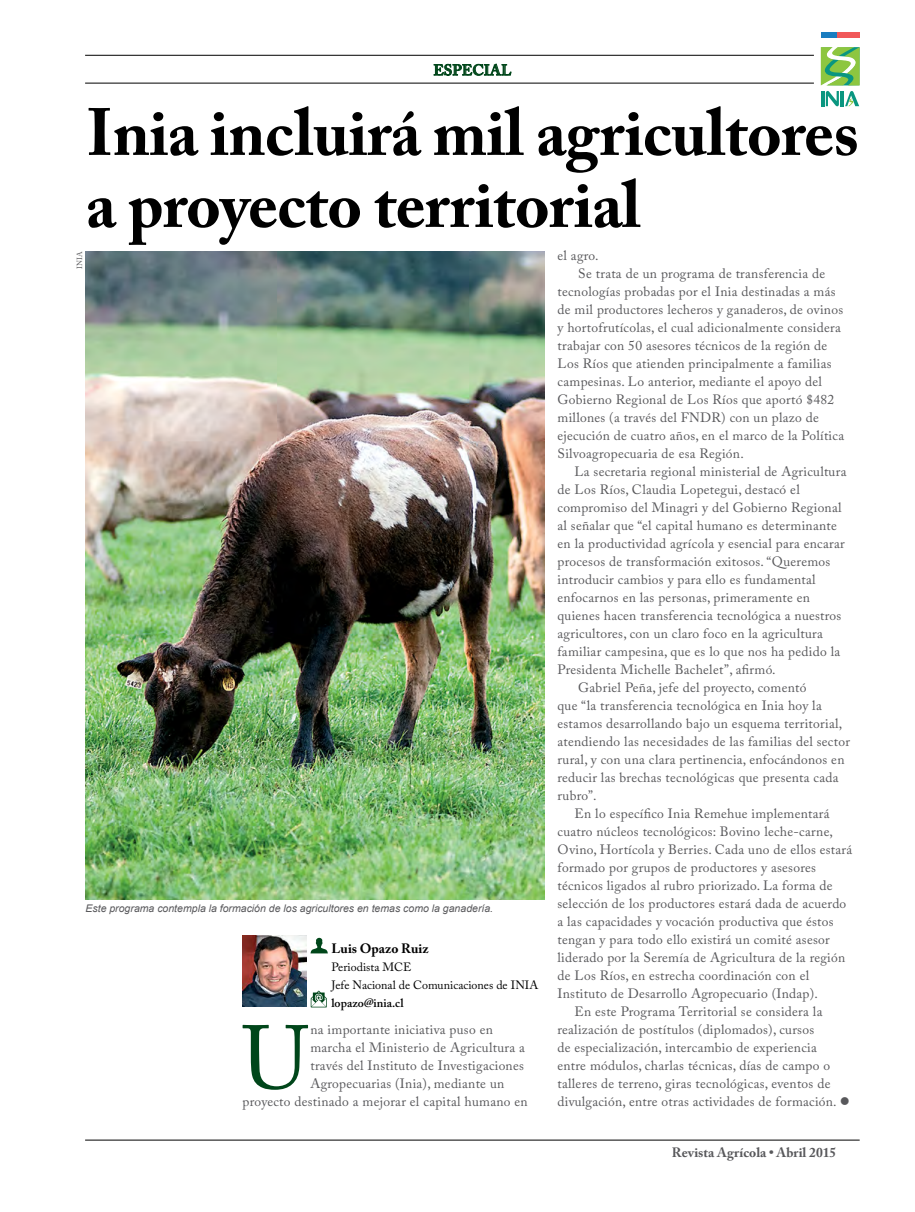
<style>
.page{position:relative;width:915px;height:1212px;background:#fff}
.page>*{position:absolute;margin:0;border:0;box-sizing:border-box;transform-origin:0 0}
.t1{font:89.4px "Adobe Caslon Pro";color:#00461a}
.t2{font:700 66px/72px "Adobe Caslon Pro";letter-spacing:-.01em;color:#000}
.t3{font:600 15px "Adobe Caslon Pro";letter-spacing:.015em;color:#00461a}
.t4{font:13.5px "Adobe Caslon Pro";letter-spacing:.02em;color:#58585b}
.t5{font:700 13.5px "Adobe Caslon Pro";color:#58585b}
.t6{font:700 13.5px "Adobe Caslon Pro";color:#000}
.t7{font:12px/18px "Adobe Caslon Pro";color:#000}
.t8{font:600 12px "Adobe Caslon Pro";color:#000}
.t9{font:italic 10.5px "Arial";color:#58585b}
.t10{font:7.5px "Adobe Caslon Pro";color:#58585b}
</style>
<div class="page">
<hr style="left:85px;top:55px;width:728px;height:1px;background:#000">
<hr style="left:85px;top:83px;width:728px;height:1px;background:#000">
<hr style="left:85px;top:1140px;width:774px;height:1px;background:#000">
<svg style="left:825px;top:91px;width:13px;height:15px"></svg>
<svg style="left:821px;top:91px;width:3px;height:15px"></svg>
<hr style="left:840px;top:91px;width:3px;height:15px;background:#0a9680">
<svg style="left:845px;top:91px;width:13px;height:15px"></svg>
<svg style="left:820px;top:85px;width:39px;height:1px"></svg>
<svg style="left:820px;top:47px;width:39px;height:38px"></svg>
<div style="left:820px;top:32px;width:16px;height:6px;background:#1a7dc0"></div>
<div style="left:836px;top:32px;width:23px;height:6px;background:#f15859"></div>
<img style="left:85px;top:251px;width:459px;height:648px">
<svg style="left:434px;top:64px;width:77px;height:11px"></svg>
<img style="left:242px;top:935px;width:64px;height:71px">
<svg style="left:310px;top:991px;width:16px;height:16px"></svg>
<svg style="left:310px;top:938px;width:18px;height:15px"></svg>
<p class="t3" style="left:433px;top:61px;width:79px">especial</p>
<h2 class="t2" style="left:86px;top:96px;width:774px">Inia incluirá mil agricultores a proyecto territorial</h2>
<p class="t10" style="left:75px;top:268px;width:19px;rotate:-90deg">INIA</p>
<p class="t9" style="left:85px;top:902px;width:409px">Este programa contempla la formación de los agricultores en temas como la ganadería.</p>
<p class="t6" style="left:331px;top:941px;width:99px">Luis Opazo Ruiz</p>
<p class="t7" style="left:331px;top:958px;width:208px">Periodista MCE<br>Jefe Nacional de Comunicaciones de INIA</p>
<p class="t8" style="left:331px;top:996px;width:74px">lopazo@inia.cl</p>
<h1 class="t1" style="left:242px;top:1005px;width:68px">U</h1>
<p class="t4" style="left:310px;top:1022px;width:184px">na importante iniciativa puso en</p>
<p class="t4" style="left:310px;top:1040px;width:216px">marcha el Ministerio de Agricultura a</p>
<p class="t4" style="left:310px;top:1058px;width:215px">través del Instituto de Investigaciones</p>
<p class="t4" style="left:310px;top:1076px;width:195px">Agropecuarias (Inia), mediante un</p>
<p class="t4" style="left:242px;top:1094px;width:286px">proyecto destinado a mejorar el capital humano en</p>
<p class="t4" style="left:557px;top:248px;width:43px">el agro.</p>
<p class="t4" style="left:578px;top:266px;width:248px">Se trata de un programa de transferencia de</p>
<p class="t4" style="left:557px;top:284px;width:279px">tecnologías probadas por el Inia destinadas a más</p>
<p class="t4" style="left:557px;top:302px;width:287px">de mil productores lecheros y ganaderos, de ovinos</p>
<p class="t4" style="left:557px;top:320px;width:285px">y hortofrutícolas, el cual adicionalmente considera</p>
<p class="t4" style="left:557px;top:338px;width:271px">trabajar con 50 asesores técnicos de la región de</p>
<p class="t4" style="left:557px;top:356px;width:275px">Los Ríos que atienden principalmente a familias</p>
<p class="t4" style="left:557px;top:374px;width:266px">campesinas. Lo anterior, mediante el apoyo del</p>
<p class="t4" style="left:557px;top:392px;width:278px">Gobierno Regional de Los Ríos que aportó $482</p>
<p class="t4" style="left:557px;top:410px;width:263px">millones (a través del FNDR) con un plazo de</p>
<p class="t4" style="left:557px;top:428px;width:288px">ejecución de cuatro años, en el marco de la Política</p>
<p class="t4" style="left:557px;top:446px;width:188px">Silvoagropecuaria de esa Región.</p>
<p class="t4" style="left:574px;top:464px;width:273px">La secretaria regional ministerial de Agricultura</p>
<p class="t4" style="left:557px;top:482px;width:244px">de Los Ríos, Claudia Lopetegui, destacó el</p>
<p class="t4" style="left:557px;top:500px;width:285px">compromiso del Minagri y del Gobierno Regional</p>
<p class="t4" style="left:557px;top:518px;width:281px">al señalar que “el capital humano es determinante</p>
<p class="t4" style="left:557px;top:536px;width:289px">en la productividad agrícola y esencial para encarar</p>
<p class="t4" style="left:557px;top:554px;width:274px">procesos de transformación exitosos. “Queremos</p>
<p class="t4" style="left:557px;top:572px;width:259px">introducir cambios y para ello es fundamental</p>
<p class="t4" style="left:557px;top:590px;width:254px">enfocarnos en las personas, primeramente en</p>
<p class="t4" style="left:557px;top:608px;width:285px">quienes hacen transferencia tecnológica a nuestros</p>
<p class="t4" style="left:557px;top:626px;width:267px">agricultores, con un claro foco en la agricultura</p>
<p class="t4" style="left:557px;top:644px;width:284px">familiar campesina, que es lo que nos ha pedido la</p>
<p class="t4" style="left:557px;top:662px;width:220px">Presidenta Michelle Bachelet”, afirmó.</p>
<p class="t4" style="left:578px;top:680px;width:230px">Gabriel Peña, jefe del proyecto, comentó</p>
<p class="t4" style="left:557px;top:698px;width:266px">que “la transferencia tecnológica en Inia hoy la</p>
<p class="t4" style="left:557px;top:716px;width:286px">estamos desarrollando bajo un esquema territorial,</p>
<p class="t4" style="left:557px;top:734px;width:294px">atendiendo las necesidades de las familias del sector</p>
<p class="t4" style="left:557px;top:752px;width:288px">rural, y con una clara pertinencia, enfocándonos en</p>
<p class="t4" style="left:557px;top:770px;width:282px">reducir las brechas tecnológicas que presenta cada</p>
<p class="t4" style="left:557px;top:788px;width:41px">rubro”.</p>
<p class="t4" style="left:574px;top:806px;width:256px">En lo específico Inia Remehue implementará</p>
<p class="t4" style="left:557px;top:824px;width:277px">cuatro núcleos tecnológicos: Bovino leche-carne,</p>
<p class="t4" style="left:557px;top:842px;width:296px">Ovino, Hortícola y Berries. Cada uno de ellos estará</p>
<p class="t4" style="left:557px;top:860px;width:260px">formado por grupos de productores y asesores</p>
<p class="t4" style="left:557px;top:878px;width:276px">técnicos ligados al rubro priorizado. La forma de</p>
<p class="t4" style="left:557px;top:896px;width:290px">selección de los productores estará dada de acuerdo</p>
<p class="t4" style="left:557px;top:914px;width:277px">a las capacidades y vocación productiva que éstos</p>
<p class="t4" style="left:557px;top:932px;width:274px">tengan y para todo ello existirá un comité asesor</p>
<p class="t4" style="left:557px;top:950px;width:289px">liderado por la Seremía de Agricultura de la región</p>
<p class="t4" style="left:557px;top:968px;width:253px">de Los Ríos, en estrecha coordinación con el</p>
<p class="t4" style="left:557px;top:986px;width:262px">Instituto de Desarrollo Agropecuario (Indap).</p>
<p class="t4" style="left:574px;top:1004px;width:249px">En este Programa Territorial se considera la</p>
<p class="t4" style="left:557px;top:1022px;width:258px">realización de postítulos (diplomados), cursos</p>
<p class="t4" style="left:557px;top:1040px;width:261px">de especialización, intercambio de experiencia</p>
<p class="t4" style="left:557px;top:1058px;width:274px">entre módulos, charlas técnicas, días de campo o</p>
<p class="t4" style="left:557px;top:1076px;width:274px">talleres de terreno, giras tecnológicas, eventos de</p>
<p class="t4" style="left:557px;top:1094px;width:294px">divulgación, entre otras actividades de formación. ●</p>
<p class="t5" style="left:671px;top:1144px;width:166px">Revista Agrícola • Abril 2015</p>
</div>
